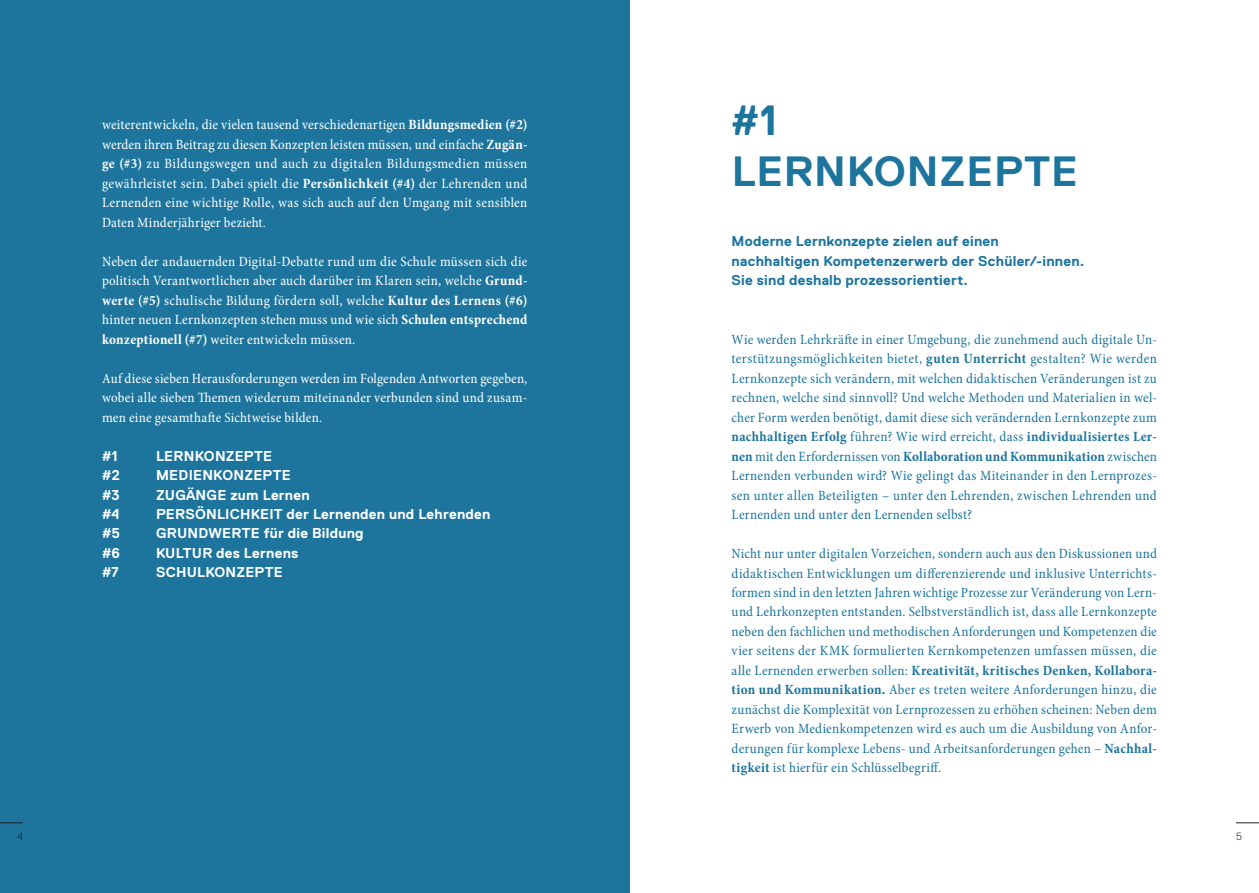
<style>
.page{position:relative;width:1259px;height:893px;background:#fff}
.page>*{position:absolute;margin:0;border:0;box-sizing:border-box;transform-origin:0 0}
.t1{font:700 42.3px/50.7px "Replica Pro";letter-spacing:.02em;color:#1d759e}
.t2{font:condensed 14.25px/19.5px "Minion Pro";letter-spacing:.015em;color:#1d759e;text-align:justify}
.t3{font:condensed 14.25px/19.5px "Minion Pro";letter-spacing:.015em;color:#fff;text-align:justify}
.t4{font:700 14.25px "Replica Pro";letter-spacing:.015em;color:#fff}
.t5{font:700 14.25px/19.5px "Replica Pro";letter-spacing:.015em;color:#1d759e}
.t6{font:300 10.5px "Replica Pro";color:#231f20}
.s1{font-weight:700}
</style>
<div class="page">
<div style="left:0;top:0;width:629px;height:893px;background:#1d759e"></div>
<svg style="left:1236px;top:822px;width:23px;height:1px"></svg>
<svg style="left:0;top:822px;width:23px;height:1px"></svg>
<p class="t3" style="left:102px;top:115px;width:427px">weiterentwickeln, die vielen tausend verschiedenartigen <span class="s1">Bildungsmedien (#2) </span>werden ihren Beitrag zu diesen Konzepten leisten müssen, und einfache <span class="s1">Zugän&shy;ge (#3)</span> zu Bildungswegen und auch zu digitalen Bildungsmedien müssen gewährleistet sein. Dabei spielt die <span class="s1">Persönlichkeit (#4)</span> der Lehrenden und Lernenden eine wichtige Rolle, was sich auch auf den Umgang mit sensiblen Daten Minderjähriger bezieht.</p>
<p class="t3" style="left:102px;top:251px;width:427px">Neben der andauernden Digital-Debatte rund um die Schule müssen sich die politisch Verantwortlichen aber auch darüber im Klaren sein, welche <span class="s1">Grund&shy;werte (#5)</span> schulische Bildung fördern soll, welche <span class="s1">Kultur des Lernens (#6) </span>hinter neuen Lernkonzepten stehen muss und wie sich <span class="s1">Schulen entsprechend konzeptionell (#7)</span> weiter entwickeln müssen.</p>
<p class="t3" style="left:102px;top:368px;width:427px">Auf diese sieben Herausforderungen werden im Folgenden Antworten gegeben, wobei alle sieben Themen wiederum miteinander verbunden sind und zusam&shy;men eine gesamthafte Sichtweise bilden.</p>
<p class="t4" style="left:102px;top:448px;width:17px">#1</p>
<p class="t4" style="left:156px;top:448px;width:117px">LERNKONZEPTE</p>
<p class="t4" style="left:102px;top:467px;width:19px">#2</p>
<p class="t4" style="left:156px;top:467px;width:136px">MEDIENKONZEPTE</p>
<p class="t4" style="left:102px;top:487px;width:19px">#3</p>
<p class="t4" style="left:156px;top:487px;width:155px">ZUGÄNGE zum Lernen</p>
<p class="t4" style="left:102px;top:506px;width:19px">#4</p>
<p class="t4" style="left:156px;top:506px;width:336px">PERSÖNLICHKEIT der Lernenden und Lehrenden</p>
<p class="t4" style="left:102px;top:526px;width:19px">#5</p>
<p class="t4" style="left:156px;top:526px;width:209px">GRUNDWERTE für die Bildung</p>
<p class="t4" style="left:102px;top:545px;width:19px">#6</p>
<p class="t4" style="left:156px;top:545px;width:144px">KULTUR des Lernens</p>
<p class="t4" style="left:102px;top:565px;width:18px">#7</p>
<p class="t4" style="left:156px;top:565px;width:128px">SCHULKONZEPTE</p>
<h1 class="t1" style="left:731px;top:95px;width:348px">#1<br>LERNKONZEPTE</h1>
<p class="t5" style="left:731px;top:231px;width:354px">Moderne Lernkonzepte zielen auf einen nachhaltigen Kompetenzerwerb der Schüler/-innen.<br>Sie sind deshalb prozessorientiert.</p>
<p class="t2" style="left:731px;top:329px;width:427px">Wie werden Lehrkräfte in einer Umgebung, die zunehmend auch digitale Un&shy;terstützungsmöglichkeiten bietet, <span class="s1">guten Unterricht</span> gestalten? Wie werden Lernkonzepte sich verändern, mit welchen didaktischen Veränderungen ist zu rechnen, welche sind sinnvoll? Und welche Methoden und Materialien in wel&shy;cher Form werden benötigt, damit diese sich verändernden Lernkonzepte zum <span class="s1">nachhaltigen Erfolg</span> führen? Wie wird erreicht, dass <span class="s1">individualisiertes Ler&shy;nen</span> mit den Erfordernissen von <span class="s1">Kollaboration und Kommunikation</span> zwischen Lernenden verbunden wird? Wie gelingt das Miteinander in den Lernprozes&shy;sen unter allen Beteiligten – unter den Lehrenden, zwischen Lehrenden und Lernenden und unter den Lernenden selbst?</p>
<p class="t2" style="left:731px;top:544px;width:427px">Nicht nur unter digitalen Vorzeichen, sondern auch aus den Diskussionen und didaktischen Entwicklungen um differenzierende und inklusive Unterrichts&shy;formen sind in den letzten Jahren wichtige Prozesse zur Veränderung von Lern&shy;und Lehrkonzepten entstanden. Selbstverständlich ist, dass alle Lernkonzepte neben den fachlichen und methodischen Anforderungen und Kompetenzen die vier seitens der KMK formulierten Kernkompetenzen umfassen müssen, die alle Lernenden erwerben sollen: <span class="s1">Kreativität, kritisches Denken, Kollabora&shy;tion und Kommunikation.</span> Aber es treten weitere Anforderungen hinzu, die zunächst die Komplexität von Lernprozessen zu erhöhen scheinen: Neben dem Erwerb von Medienkompetenzen wird es auch um die Ausbildung von Anfor&shy;derungen für komplexe Lebens- und Arbeitsanforderungen gehen – <span class="s1">Nachhal&shy;tigkeit</span> ist hierfür ein Schlüsselbegriff.</p>
<p class="t6" style="left:17px;top:830px;width:7px">4</p>
<p class="t6" style="left:1236px;top:830px;width:7px">5</p>
</div>
